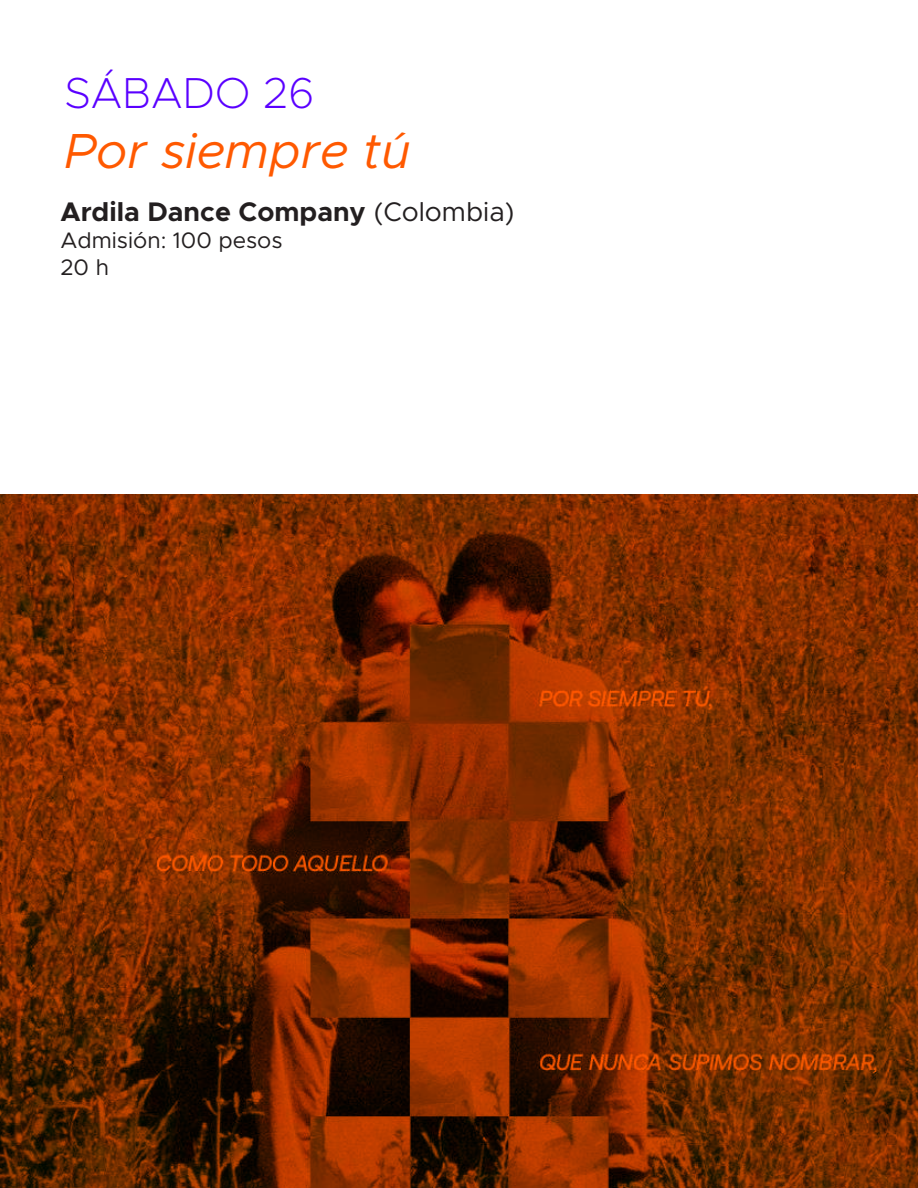
<style>
.page{position:relative;width:918px;height:1188px;background:#fff}
.page>*{position:absolute;margin:0;border:0;box-sizing:border-box;transform-origin:0 0}
.t1{font:italic 49.5px "Metropolis";color:#ff5900}
.t2{font:200 43.5px "Metropolis";color:#5a00ff}
.t3{font:700 27px "Metropolis";color:#231f20}
.t4{font:22.5px/27px "Metropolis";color:#231f20}
.s1{font-weight:400}
</style>
<div class="page">
<img style="left:0;top:495px;width:918px;height:693px">
<h2 class="t2" style="left:64px;top:66px;width:251px">SÁBADO 26</h2>
<h1 class="t1" style="left:64px;top:120px;width:348px">Por siempre tú</h1>
<p class="t3" style="left:60px;top:195px;width:456px">Ardila Dance Company <span class="s1">(Colombia)</span></p>
<p class="t4" style="left:60px;top:227px;width:224px">Admisión: 100 pesos<br>20 h</p>
</div>
